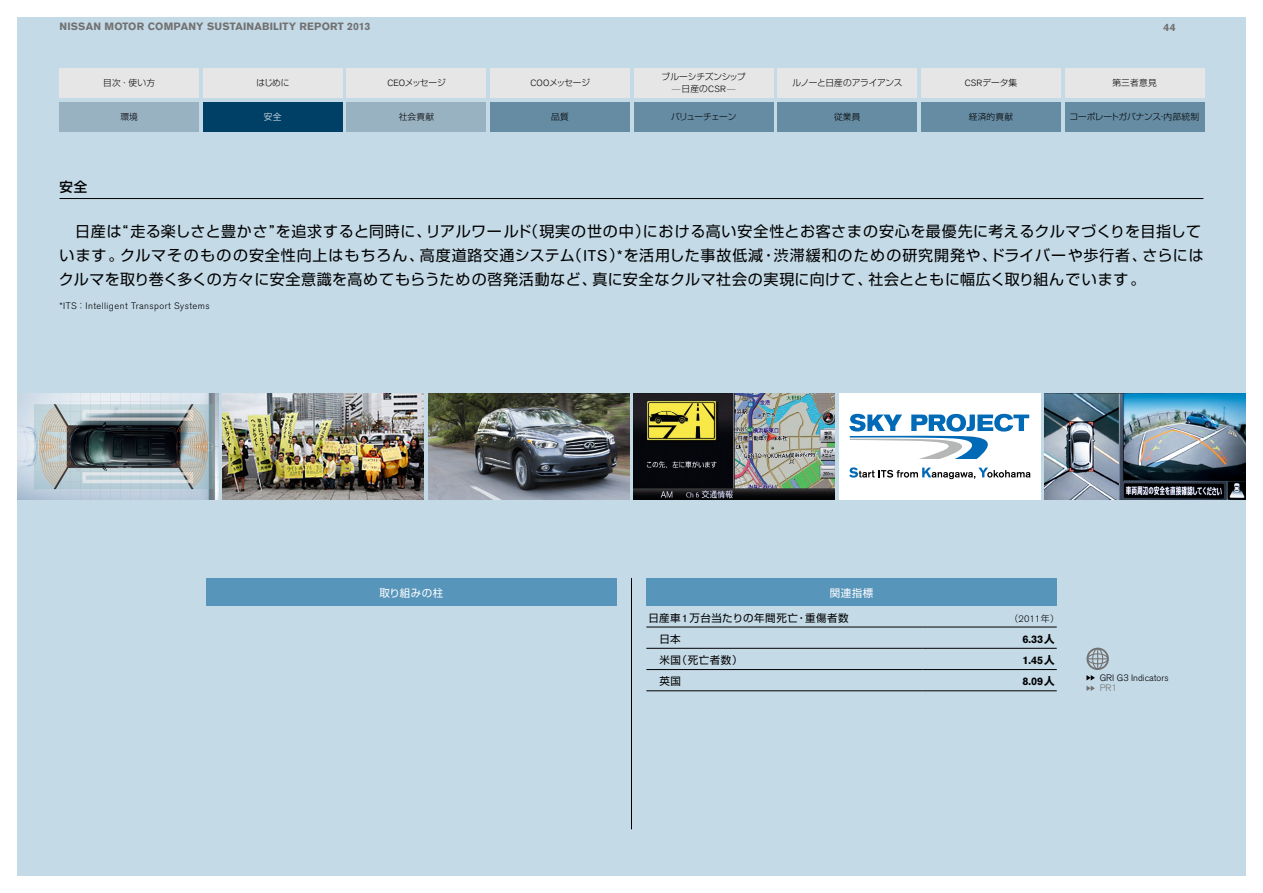
<style>
.page{position:relative;width:1263px;height:893px;background:#fff}
.page>*{position:absolute;margin:0;border:0;box-sizing:border-box;transform-origin:0 0}
.t1{font:15px/24px "Shin Go Pr 5";letter-spacing:.05em;color:#000}
.t2{font:500 13.5px "Shin Go Pr 5";color:#000}
.t3{font:700 10.8px "Nissan AG";color:#000}
.t4{font:700 10.5px "Nissan AG";letter-spacing:.02em;color:#727171}
.t5{font:10.5px "Shin Go Pr 5";letter-spacing:.05em;color:#000}
.t6{font:10.5px "Shin Go Pr 5";letter-spacing:.05em;color:#fff}
.t7{font:300 9.3px "Nissan AG";letter-spacing:.05em;color:#000}
.t8{font:300 9.3px "Nissan AG";color:#000}
.t9{font:300 9.3px "Nissan AG";color:#727171}
.t10{font:300 8.7px "Shin Go Pr 5";letter-spacing:-.01em;color:#000}
.t11{font:300 8.7px "Shin Go Pr 5";letter-spacing:-.035em;color:#000}
.t12{font:300 8.7px "Shin Go Pr 5";letter-spacing:-.03em;color:#000}
.t13{font:300 8.7px "Shin Go Pr 5";letter-spacing:-.075em;color:#000}
.t14{font:300 8.7px "Shin Go Pr 5";color:#fff}
.s1{font-family:"Nissan AG";font-size:9px}
.s2{font-family:"Nissan AG";font-size:15.45px}
.s3{font-family:"Shin Go Pr 5";font-size:9px}
.s4{font-family:"Nissan AG";font-size:10.8px}
.s5{font-family:"Shin Go Pr 5";font-size:10.5px}
</style>
<div class="page">
<div style="left:17px;top:17px;width:1229px;height:859px;background:#c4dae7"></div>
<hr style="left:631px;top:578px;width:1px;height:251px;background:#000">
<img style="left:17px;top:393px;width:201px;height:107px">
<div style="left:839px;top:393px;width:201px;height:107px;background:#fff"></div>
<img style="left:428px;top:393px;width:201px;height:107px">
<img style="left:223px;top:393px;width:201px;height:107px">
<img style="left:634px;top:393px;width:201px;height:107px">
<img style="left:1045px;top:393px;width:201px;height:107px">
<svg style="left:849px;top:414px;width:180px;height:45px"></svg>
<svg style="left:849px;top:467px;width:181px;height:12px"></svg>
<hr style="left:60px;top:198px;width:1143px;height:1px;background:#000">
<div style="left:206px;top:578px;width:411px;height:28px;background:#5795bb"></div>
<div style="left:646px;top:578px;width:411px;height:28px;background:#5795bb"></div>
<hr style="left:646px;top:627px;width:277px;height:1px;background:#000">
<hr style="left:923px;top:627px;width:134px;height:1px;background:#000">
<hr style="left:646px;top:648px;width:277px;height:1px;background:#000">
<hr style="left:923px;top:648px;width:134px;height:1px;background:#000">
<hr style="left:646px;top:669px;width:277px;height:1px;background:#000">
<hr style="left:923px;top:669px;width:134px;height:1px;background:#000">
<hr style="left:646px;top:691px;width:277px;height:1px;background:#000">
<hr style="left:923px;top:691px;width:134px;height:1px;background:#000">
<svg style="left:1086px;top:675px;width:9px;height:5px"></svg>
<svg style="left:1086px;top:686px;width:9px;height:5px"></svg>
<div style="left:1086px;top:648px;width:23px;height:22px;border:2px solid #727171;border-radius:50%"></div>
<svg style="left:1087px;top:648px;width:21px;height:21px"></svg>
<div style="left:1087px;top:653px;width:21px;height:11px;border:1px solid #727171;border-radius:50%"></div>
<div style="left:60px;top:102px;width:139px;height:30px;background:#99b2c2"></div>
<div style="left:203px;top:102px;width:139px;height:30px;background:#003f66"></div>
<div style="left:347px;top:102px;width:139px;height:30px;background:#99b2c2"></div>
<div style="left:490px;top:102px;width:140px;height:30px;background:#668ca3"></div>
<div style="left:921px;top:102px;width:139px;height:30px;background:#668ca3"></div>
<div style="left:778px;top:102px;width:139px;height:30px;background:#668ca3"></div>
<div style="left:634px;top:102px;width:139px;height:30px;background:#668ca3"></div>
<div style="left:634px;top:68px;width:139px;height:30px;background:#e6e6e6"></div>
<div style="left:778px;top:68px;width:139px;height:30px;background:#e6e6e6"></div>
<div style="left:490px;top:68px;width:140px;height:30px;background:#e6e6e6"></div>
<div style="left:921px;top:68px;width:139px;height:30px;background:#e6e6e6"></div>
<div style="left:1065px;top:68px;width:139px;height:30px;background:#e6e6e6"></div>
<div style="left:60px;top:68px;width:139px;height:30px;background:#e6e6e6"></div>
<div style="left:347px;top:68px;width:139px;height:30px;background:#e6e6e6"></div>
<div style="left:203px;top:68px;width:139px;height:30px;background:#e6e6e6"></div>
<div style="left:1065px;top:102px;width:139px;height:30px;background:#668ca3"></div>
<p class="t4" style="left:60px;top:20px;width:171px">NISSAN MOTOR COMPANY SUSTAINA</p>
<p class="t4" style="left:262px;top:20px;width:24px">BILITY</p>
<p class="t4" style="left:300px;top:20px;width:23px">REPORT</p>
<p class="t4" style="left:347px;top:20px;width:24px">2013</p>
<p class="t4" style="left:1164px;top:21px;width:13px">44</p>
<p class="t12" style="left:662px;top:70px;width:85px">ブルーシチズンシップ</p>
<p class="t10" style="left:103px;top:76px;width:53px">目次・使い方</p>
<p class="t10" style="left:256px;top:76px;width:35px">はじめに</p>
<p class="t10" style="left:387px;top:76px;width:60px"><span class="s1">CEO</span>メッセージ</p>
<p class="t10" style="left:530px;top:76px;width:61px"><span class="s1">COO</span>メッセージ</p>
<p class="t11" style="left:792px;top:76px;width:112px">ルノーと日産のアライアンス</p>
<p class="t10" style="left:965px;top:76px;width:54px"><span class="s1">CSR</span>データ集</p>
<p class="t10" style="left:1112px;top:76px;width:46px">第三者意見</p>
<p class="t10" style="left:1069px;top:110px;width:131px">コーポレートガバナンス・内部統制</p>
<p class="t10" style="left:671px;top:82px;width:66px"><sup>–</sup>日産の<span class="s1">CSR</span><sup>–</sup></p>
<p class="t10" style="left:120px;top:110px;width:19px">環境</p>
<p class="t14" style="left:264px;top:110px;width:19px">安全</p>
<p class="t10" style="left:399px;top:110px;width:37px">社会貢献</p>
<p class="t10" style="left:551px;top:110px;width:19px">品質</p>
<p class="t13" style="left:671px;top:110px;width:67px">バリューチェーン</p>
<p class="t10" style="left:834px;top:110px;width:28px">従業員</p>
<p class="t10" style="left:969px;top:110px;width:46px">経済的貢献</p>
<p class="t2" style="left:60px;top:176px;width:29px">安全</p>
<p class="t1" style="left:59px;top:218px;width:1146px;text-indent:16px">日産は“走る楽しさと豊かさ”を追求すると同時に、リアルワールド（現実の世の中）における高い安全性とお客さまの安心を最優先に考えるクルマづくりを目指しています。クルマそのものの安全性向上はもちろん、高度道路交通システム（<span class="s2">ITS</span>）<span class="s2">*</span>を活用した事故低減・渋滞緩和のための研究開発や、ドライバーや歩行者、さらにはクルマを取り巻く多くの方々に安全意識を高めてもらうための啓発活動など、真に安全なクルマ社会の実現に向けて、社会とともに幅広く取り組んでいます。</p>
<p class="t7" style="left:60px;top:301px;width:152px">*ITS<span class="s3">：</span>Intelligent Transport Systems</p>
<p class="t6" style="left:380px;top:584px;width:65px">取り組みの柱</p>
<p class="t6" style="left:830px;top:584px;width:45px">関連指標</p>
<p class="t5" style="left:648px;top:609px;width:202px">日産車<span class="s4">1</span>万台当たりの年間死亡・重傷者数</p>
<p class="t7" style="left:1009px;top:613px;width:51px"><span class="s3">（</span>2011<span class="s3">年）</span></p>
<p class="t5" style="left:659px;top:630px;width:23px">日本</p>
<p class="t3" style="left:1022px;top:633px;width:34px">6.33<span class="s5">人</span></p>
<p class="t5" style="left:659px;top:651px;width:85px">米国（死亡者数）</p>
<p class="t3" style="left:1022px;top:654px;width:34px">1.45<span class="s5">人</span></p>
<p class="t5" style="left:659px;top:673px;width:23px">英国</p>
<p class="t3" style="left:1022px;top:675px;width:34px">8.09<span class="s5">人</span></p>
<p class="t8" style="left:1100px;top:672px;width:70px">GRI G3 Indicators</p>
<p class="t9" style="left:1100px;top:683px;width:19px">PR1</p>
</div>
